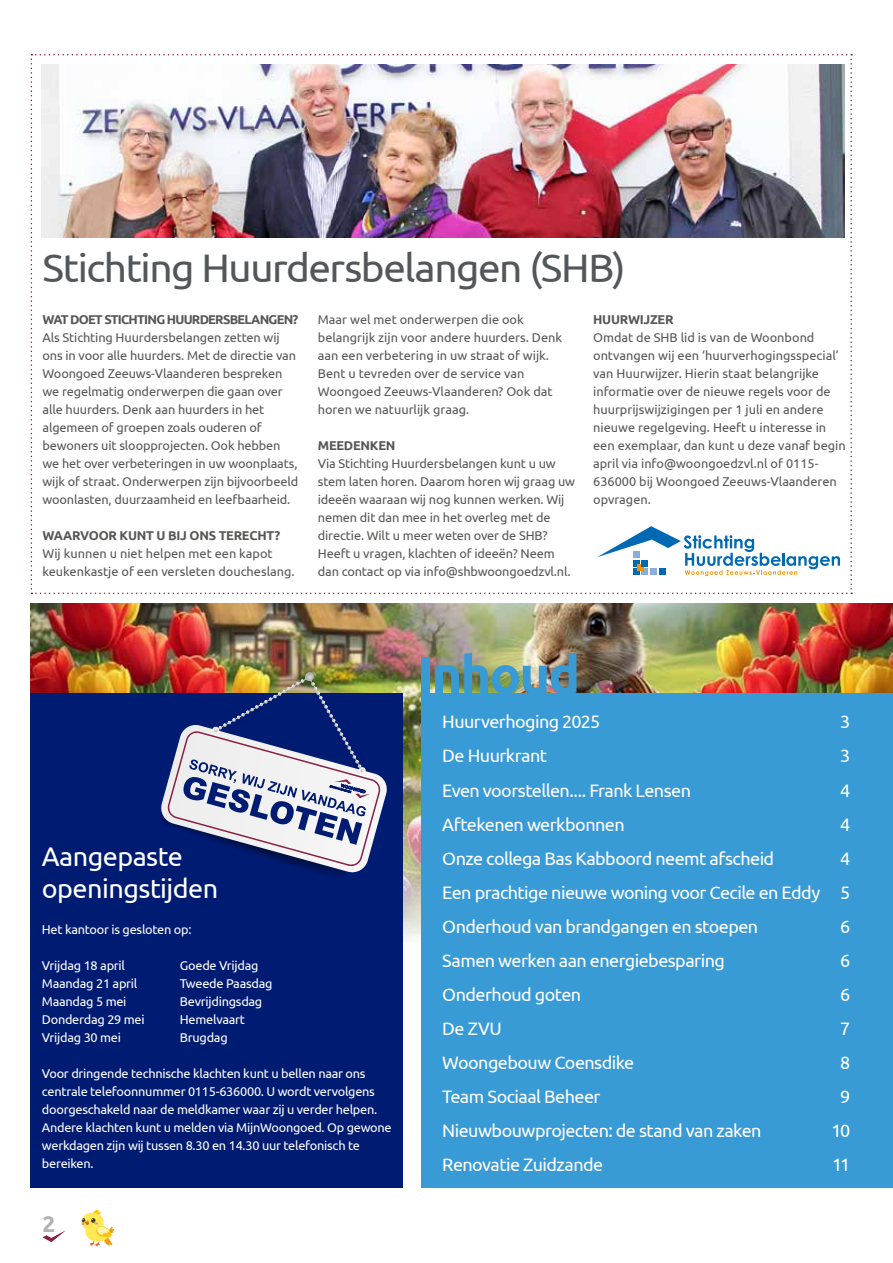
<style>
.page{position:relative;width:893px;height:1263px;background:#fff}
.page>*{position:absolute;margin:0;border:0;box-sizing:border-box;transform-origin:0 0}
.t1{font:700 52.5px "Ubuntu";letter-spacing:-.035em;color:#399bd6}
.t2{font:39.9px "Ubuntu";letter-spacing:-.035em;color:#53575a}
.t3{font:27px/32.4px "Ubuntu";letter-spacing:-.02em;color:#fff}
.t4{font:700 22.5px "Ubuntu";color:#b3b2b2}
.t5{font:18px/34px "Ubuntu";letter-spacing:-.03em;color:#fff;text-align:justify}
.t6{font:12.75px/18px "Ubuntu";letter-spacing:-.01em;color:#575756}
.t7{font:12.75px/18px "Ubuntu";letter-spacing:-.02em;color:#fff}
.t8{font:700 12.75px "Ubuntu";letter-spacing:-.02em;color:#575756}
.t9{font:700 12.75px "Ubuntu";letter-spacing:-.06em;color:#575756}
</style>
<div class="page">
<svg style="left:81px;top:1210px;width:33px;height:37px"></svg>
<img style="left:31px;top:603px;width:862px;height:336px">
<div style="left:31px;top:693px;width:372px;height:495px;background:#001b72"></div>
<div style="left:857px;top:693px;width:36px;height:495px;background:#399bd6"></div>
<div style="left:421px;top:693px;width:448px;height:495px;background:#399bd6"></div>
<svg style="left:31px;top:54px;width:821px;height:540px"></svg>
<div style="left:633px;top:560px;width:7px;height:7px;background:#0069b4"></div>
<div style="left:633px;top:568px;width:7px;height:7px;background:#0069b4"></div>
<div style="left:641px;top:568px;width:7px;height:7px;background:#8baddc"></div>
<div style="left:633px;top:551px;width:7px;height:7px;background:#8baddc"></div>
<div style="left:637px;top:564px;width:7px;height:7px;background:#f39200"></div>
<div style="left:641px;top:560px;width:7px;height:7px;background:#0069b4"></div>
<div style="left:650px;top:568px;width:7px;height:7px;background:#8baddc"></div>
<div style="left:659px;top:568px;width:7px;height:7px;background:#0069b4"></div>
<svg style="left:156px;top:672px;width:232px;height:204px"></svg>
<img style="left:42px;top:65px;width:802px;height:172px">
<svg style="left:43px;top:1230px;width:23px;height:12px"></svg>
<h2 class="t2" style="left:43px;top:244px;width:585px">Stichting Huurdersbelangen (SHB)</h2>
<p class="t9" style="left:43px;top:312px;width:257px">WAT DOET STICHTING HUURDERSBELANGEN?</p>
<p class="t6" style="left:43px;top:328px;width:257px">Als Stichting Huurdersbelangen zetten wij ons in voor alle huurders. Met de directie van Woongoed Zeeuws-Vlaanderen bespreken we regelmatig onderwerpen die gaan over alle huurders. Denk aan huurders in het algemeen of groepen zoals ouderen of bewoners uit sloopprojecten. Ook hebben we het over verbeteringen in uw woonplaats, wijk of straat. Onderwerpen zijn bijvoorbeeld woonlasten, duurzaamheid en leefbaarheid.</p>
<p class="t8" style="left:43px;top:528px;width:239px">WAARVOOR KUNT U BIJ ONS TERECHT?</p>
<p class="t6" style="left:43px;top:544px;width:254px">Wij kunnen u niet helpen met een kapot keukenkastje of een versleten doucheslang.</p>
<p class="t6" style="left:318px;top:310px;width:246px">Maar wel met onderwerpen die ook belangrijk zijn voor andere huurders. Denk aan een verbetering in uw straat of wijk.<br>Bent u tevreden over de service van Woongoed Zeeuws-Vlaanderen? Ook dat horen we natuurlijk graag.</p>
<p class="t8" style="left:318px;top:438px;width:79px">MEEDENKEN</p>
<p class="t6" style="left:318px;top:454px;width:259px">Via Stichting Huurdersbelangen kunt u uw stem laten horen. Daarom horen wij graag uw ideeën waaraan wij nog kunnen werken. Wij nemen dit dan mee in het overleg met de directie. Wilt u meer weten over de SHB?<br>Heeft u vragen, klachten of ideeën? Neem dan contact op via info@shbwoongoedzvl.nl.</p>
<p class="t8" style="left:593px;top:312px;width:82px">HUURWIJZER</p>
<p class="t6" style="left:593px;top:328px;width:254px">Omdat de SHB lid is van de Woonbond ontvangen wij een ‘huurverhogingsspecial’ van Huurwijzer. Hierin staat belangrijke informatie over de nieuwe regels voor de huurprijswijzigingen per 1 juli en andere nieuwe regelgeving. Heeft u interesse in een exemplaar, dan kunt u deze vanaf begin april via info@woongoedzvl.nl of 0115- 636000 bij Woongoed Zeeuws-Vlaanderen opvragen.</p>
<h3 class="t3" style="left:42px;top:839px;width:178px">Aangepaste openingstijden</h3>
<p class="t7" style="left:42px;top:920px;width:151px">Het kantoor is gesloten op:</p>
<p class="t7" style="left:42px;top:956px;width:85px">Vrijdag 18 april</p>
<p class="t7" style="left:180px;top:956px;width:80px">Goede Vrijdag</p>
<p class="t7" style="left:42px;top:974px;width:97px">Maandag 21 april</p>
<p class="t7" style="left:180px;top:974px;width:94px">Tweede Paasdag</p>
<p class="t7" style="left:42px;top:992px;width:86px">Maandag 5 mei</p>
<p class="t7" style="left:180px;top:992px;width:84px">Bevrijdingsdag</p>
<p class="t7" style="left:42px;top:1010px;width:104px">Donderdag 29 mei</p>
<p class="t7" style="left:180px;top:1010px;width:67px">Hemelvaart</p>
<p class="t7" style="left:42px;top:1028px;width:81px">Vrijdag 30 mei</p>
<p class="t7" style="left:180px;top:1028px;width:49px">Brugdag</p>
<p class="t7" style="left:42px;top:1064px;width:351px">Voor dringende technische klachten kunt u bellen naar ons centrale telefoonnummer 0115-636000. U wordt vervolgens doorgeschakeld naar de meldkamer waar zij u verder helpen.<br>Andere klachten kunt u melden via MijnWoongoed. Op gewone werkdagen zijn wij tussen 8.30 en 14.30 uur telefonisch te bereiken.</p>
<h3 class="t4" style="left:43px;top:1210px;width:14px">2</h3>
<h1 class="t1" style="left:417px;top:643px;width:165px">Inhoud</h1>
<h3 class="t5" style="left:442px;top:704px;width:160px">Huurverhoging 2025</h3>
<h3 class="t5" style="left:840px;top:704px;width:12px">3</h3>
<h3 class="t5" style="left:442px;top:738px;width:106px">De Huurkrant</h3>
<h3 class="t5" style="left:840px;top:738px;width:12px">3</h3>
<h3 class="t5" style="left:442px;top:772px;width:250px">Even voorstellen.... Frank Lensen</h3>
<h3 class="t5" style="left:840px;top:772px;width:12px">4</h3>
<h3 class="t5" style="left:442px;top:806px;width:184px">Aftekenen werkbonnen</h3>
<h3 class="t5" style="left:840px;top:806px;width:12px">4</h3>
<h3 class="t5" style="left:442px;top:841px;width:333px">Onze collega Bas Kabboord neemt afscheid</h3>
<h3 class="t5" style="left:442px;top:841px;width:410px;text-indent:398px">4<br>Een prachtige nieuwe woning voor Cecile en Eddy 5<br>Onderhoud van brandgangen en stoepen</h3>
<h3 class="t5" style="left:840px;top:909px;width:12px">6</h3>
<h3 class="t5" style="left:442px;top:943px;width:284px">Samen werken aan energiebesparing</h3>
<h3 class="t5" style="left:840px;top:943px;width:12px">6</h3>
<h3 class="t5" style="left:442px;top:977px;width:140px">Onderhoud goten</h3>
<h3 class="t5" style="left:840px;top:977px;width:12px">6</h3>
<h3 class="t5" style="left:442px;top:1011px;width:61px">De ZVU</h3>
<h3 class="t5" style="left:840px;top:1011px;width:12px">7</h3>
<h3 class="t5" style="left:442px;top:1045px;width:193px">Woongebouw Coensdike</h3>
<h3 class="t5" style="left:840px;top:1045px;width:12px">8</h3>
<h3 class="t5" style="left:442px;top:1079px;width:160px">Team Sociaal Beheer</h3>
<h3 class="t5" style="left:840px;top:1079px;width:12px">9</h3>
<h3 class="t5" style="left:442px;top:1113px;width:321px">Nieuwbouwprojecten: de stand van zaken</h3>
<h3 class="t5" style="left:831px;top:1113px;width:21px">10</h3>
<h3 class="t5" style="left:442px;top:1147px;width:163px">Renovatie Zuidzande</h3>
<h3 class="t5" style="left:832px;top:1147px;width:20px">11</h3>
</div>
